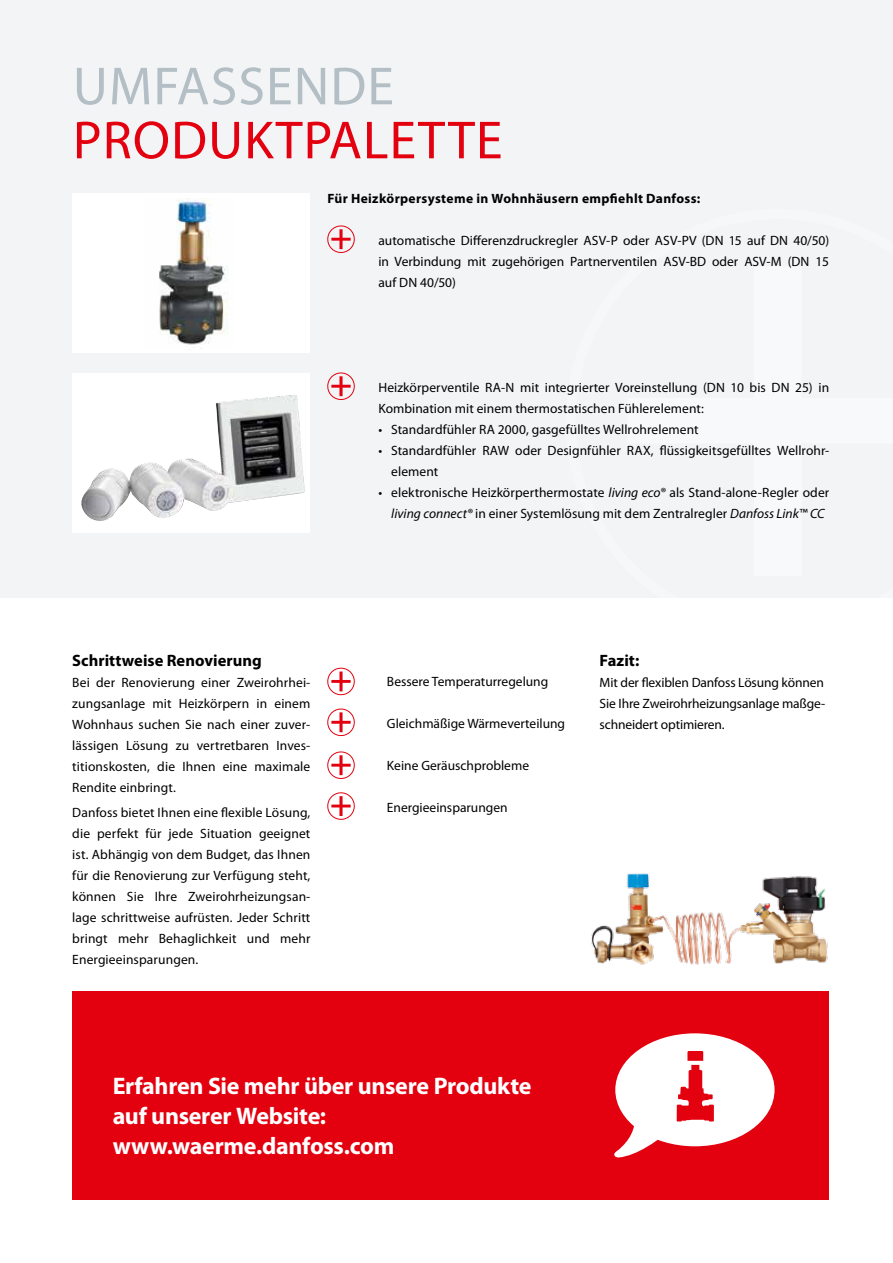
<style>
.page{position:relative;width:893px;height:1263px;background:#fff}
.page>*{position:absolute;margin:0;border:0;box-sizing:border-box;transform-origin:0 0}
.t1{font:54px "Myriad Pro";letter-spacing:.02em;color:#e3000f}
.t2{font:54px "Myriad Pro";letter-spacing:.02em;color:#b3bec5}
.t3{font:700 24px/30px "Myriad Pro";letter-spacing:-.015em;color:#fff}
.t4{font:700 16.5px "Myriad Pro";color:#000}
.t5{font:13.5px/21px "Myriad Pro";color:#000;text-align:justify}
.t6{font:700 13.5px "Myriad Pro";letter-spacing:.025em;color:#000}
.s1{font-style:italic}
</style>
<div class="page">
<div style="left:0;top:0;width:893px;height:598px;background:#f2f4f6"></div>
<div style="left:72px;top:991px;width:757px;height:208px;background:#e3000f"></div>
<div style="left:615px;top:1033px;width:159px;height:113px;background:#fff;border-radius:50%"></div>
<svg style="left:614px;top:1105px;width:46px;height:53px"></svg>
<svg style="left:677px;top:1051px;width:37px;height:70px"></svg>
<img style="left:591px;top:873px;width:237px;height:92px">
<div style="left:73px;top:193px;width:237px;height:160px;background:#fff"></div>
<div style="left:73px;top:373px;width:237px;height:160px;background:#fff"></div>
<svg style="left:327px;top:225px;width:28px;height:28px"></svg>
<svg style="left:327px;top:372px;width:28px;height:28px"></svg>
<img style="left:159px;top:198px;width:69px;height:151px">
<img style="left:81px;top:395px;width:224px;height:126px">
<svg style="left:327px;top:667px;width:28px;height:29px"></svg>
<svg style="left:327px;top:708px;width:28px;height:29px"></svg>
<svg style="left:327px;top:751px;width:28px;height:28px"></svg>
<svg style="left:327px;top:792px;width:28px;height:28px"></svg>
<h1 class="t2" style="left:73px;top:57px;width:323px">UMFASSENDE</h1>
<h1 class="t1" style="left:73px;top:111px;width:431px">PRODUKTPALETTE</h1>
<p class="t6" style="left:327px;top:190px;width:374px">Für Heizkörpersysteme in Wohnhäusern empfiehlt Danfoss:</p>
<p class="t5" style="left:378px;top:230px;width:452px">automatische Differenzdruckregler ASV-P oder ASV-PV (DN 15 auf DN 40/50) in Verbindung mit zugehörigen Partnerventilen ASV-BD oder ASV-M (DN 15 auf DN 40/50)</p>
<p class="t4" style="left:72px;top:651px;width:191px">Schrittweise Renovierung</p>
<p class="t5" style="left:72px;top:672px;width:240px">Bei der Renovierung einer Zweirohrhei&shy;zungsanlage mit Heizkörpern in einem Wohnhaus suchen Sie nach einer zuver&shy;lässigen Lösung zu vertretbaren Inves&shy;titionskosten, die Ihnen eine maximale Rendite einbringt.</p>
<p class="t5" style="left:72px;top:802px;width:240px">Danfoss bietet Ihnen eine flexible Lösung, die perfekt für jede Situation geeignet ist. Abhängig von dem Budget, das Ihnen für die Renovierung zur Verfügung steht, können Sie Ihre Zweirohrheizungsan&shy;lage schrittweise aufrüsten. Jeder Schritt bringt mehr Behaglichkeit und mehr Energieeinsparungen.</p>
<p class="t5" style="left:378px;top:377px;width:452px">Heizkörperventile RA-N mit integrierter Voreinstellung (DN 10 bis DN 25) in<br>Kombination mit einem thermostatischen Fühlerelement:</p>
<p class="t5" style="left:378px;top:419px;width:322px">• Standardfühler RA 2000, gasgefülltes Wellrohrelement</p>
<p class="t5" style="left:391px;top:440px;width:439px;text-indent:-13px">• Standardfühler RAW oder Designfühler RAX, flüssigkeitsgefülltes Wellrohr&shy;element</p>
<p class="t5" style="left:378px;top:482px;width:452px;text-align:center">• elektronische Heizkörperthermostate <span class="s1">living eco®</span> als Stand-alone-Regler oder <span class="s1">living connect®</span> in einer Systemlösung mit dem Zentralregler <span class="s1">Danfoss Link™ CC</span></p>
<p class="t5" style="left:387px;top:671px;width:163px">Bessere Temperaturregelung</p>
<p class="t5" style="left:387px;top:713px;width:180px">Gleichmäßige Wärmeverteilung</p>
<p class="t5" style="left:387px;top:755px;width:144px">Keine Geräuschprobleme</p>
<p class="t5" style="left:387px;top:797px;width:122px">Energieeinsparungen</p>
<p class="t4" style="left:600px;top:651px;width:41px">Fazit:</p>
<p class="t5" style="left:600px;top:672px;width:227px">Mit der flexiblen Danfoss Lösung können Sie Ihre Zweirohrheizungsanlage maßge&shy;schneidert optimieren.</p>
<h2 class="t3" style="left:113px;top:1071px;width:420px">Erfahren Sie mehr über unsere Produkte auf unserer Website: www.waerme.danfoss.com</h2>
</div>
